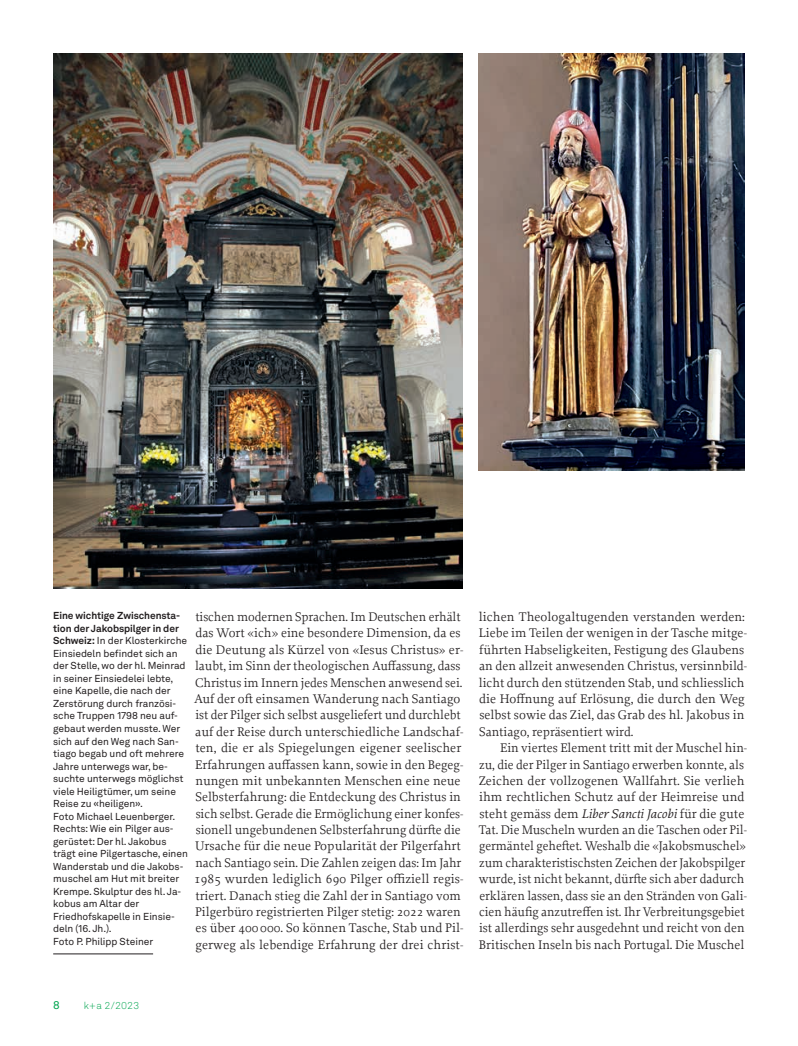
<style>
.page{position:relative;width:798px;height:1046px;background:#fff}
.page>*{position:absolute;margin:0;border:0;box-sizing:border-box;transform-origin:0 0}
.t1{font:13.12px/16.4px "Proforma";color:#231f20}
.t2{font:11.25px "Akkurat LL";color:#00a54f}
.t3{font:10px/12.5px "Akkurat LL";letter-spacing:-.005em;color:#231f20}
.t4{font:300 10px "Akkurat LL";color:#00a54f}
.s1{font-weight:700}
.s2{font-style:italic}
</style>
<div class="page">
<img style="left:53px;top:53px;width:409px;height:535px">
<img style="left:478px;top:53px;width:266px;height:417px">
<hr style="left:53px;top:953px;width:100px;height:1px;background:#231f20">
<p class="t1" style="left:194px;top:608px;width:271px">tischen modernen Sprachen. Im Deutschen erhält das Wort «ich» eine besondere Dimension, da es die Deutung als Kürzel von «Iesus Christus» er&shy;laubt, im Sinn der theologischen Auffassung, dass Christus im Innern jedes Menschen anwesend sei.<br>Auf der oft einsamen Wanderung nach Santiago ist der Pilger sich selbst ausgeliefert und durchlebt auf der Reise durch unterschiedliche Landschaf&shy;ten, die er als Spiegelungen eigener seelischer Erfahrungen auffassen kann, sowie in den Begeg&shy;nungen mit unbekannten Menschen eine neue Selbsterfahrung: die Entdeckung des Christus in sich selbst. Gerade die Ermöglichung einer konfes&shy;sionell ungebundenen Selbsterfahrung dürfte die Ursache für die neue Popularität der Pilgerfahrt nach Santiago sein. Die Zahlen zeigen das: Im Jahr 1985 wurden lediglich 690 Pilger offiziell regis&shy;triert. Danach stieg die Zahl der in Santiago vom Pilgerbüro registrierten Pilger stetig: 2022 waren es über 400 000. So können Tasche, Stab und Pil&shy;gerweg als lebendige Erfahrung der drei christ-</p>
<p class="t1" style="left:478px;top:608px;width:269px">lichen Theologaltugenden verstanden werden:<br>Liebe im Teilen der wenigen in der Tasche mitge&shy;führten Habseligkeiten, Festigung des Glaubens an den allzeit anwesenden Christus, versinnbild&shy;licht durch den stützenden Stab, und schliesslich die Hoffnung auf Erlösung, die durch den Weg selbst sowie das Ziel, das Grab des hl. Jakobus in Santiago, repräsentiert wird.</p>
<p class="t3" style="left:53px;top:609px;width:136px"><span class="s1">Eine wichtige Zwischensta&shy;tion der Jakobspilger in der<br>Schweiz:</span> In der Klosterkirche<br>Einsiedeln befindet sich an der Stelle, wo der hl. Meinrad in seiner Einsiedelei lebte, eine Kapelle, die nach der<br>Zerstörung durch französi&shy;sche Truppen 1798 neu auf&shy;gebaut werden musste. Wer sich auf den Weg nach San&shy;tiago begab und oft mehrere<br>Jahre unterwegs war, be&shy;suchte unterwegs möglichst viele Heiligtümer, um seine<br>Reise zu «heiligen».<br>Foto Michael Leuenberger.<br>Rechts: Wie ein Pilger aus&shy;gerüstet: Der hl. Jakobus trägt eine Pilgertasche, einen<br>Wanderstab und die Jakobs&shy;muschel am Hut mit breiter<br>Krempe. Skulptur des hl. Ja&shy;kobus am Altar der<br>Friedhofskapelle in Einsie&shy;deln (16. Jh.).<br>Foto P. Philipp Steiner</p>
<p class="t1" style="left:478px;top:739px;width:270px;text-indent:21px">Ein viertes Element tritt mit der Muschel hin&shy;zu, die der Pilger in Santiago erwerben konnte, als Zeichen der vollzogenen Wallfahrt. Sie verlieh ihm rechtlichen Schutz auf der Heimreise und steht gemäss dem <span class="s2">Liber Sancti Jacobi</span> für die gute Tat. Die Muscheln wurden an die Taschen oder Pil&shy;germäntel geheftet. Weshalb die «Jakobsmuschel» zum charakteristischsten Zeichen der Jakobspilger wurde, ist nicht bekannt, dürfte sich aber dadurch erklären lassen, dass sie an den Stränden von Gali&shy;cien häufig anzutreffen ist. Ihr Verbreitungsgebiet ist allerdings sehr ausgedehnt und reicht von den Britischen Inseln bis nach Portugal. Die Muschel</p>
<p class="t2" style="left:53px;top:996px;width:8px">8</p>
<p class="t4" style="left:84px;top:998px;width:57px">k+a 2/2023</p>
</div>
